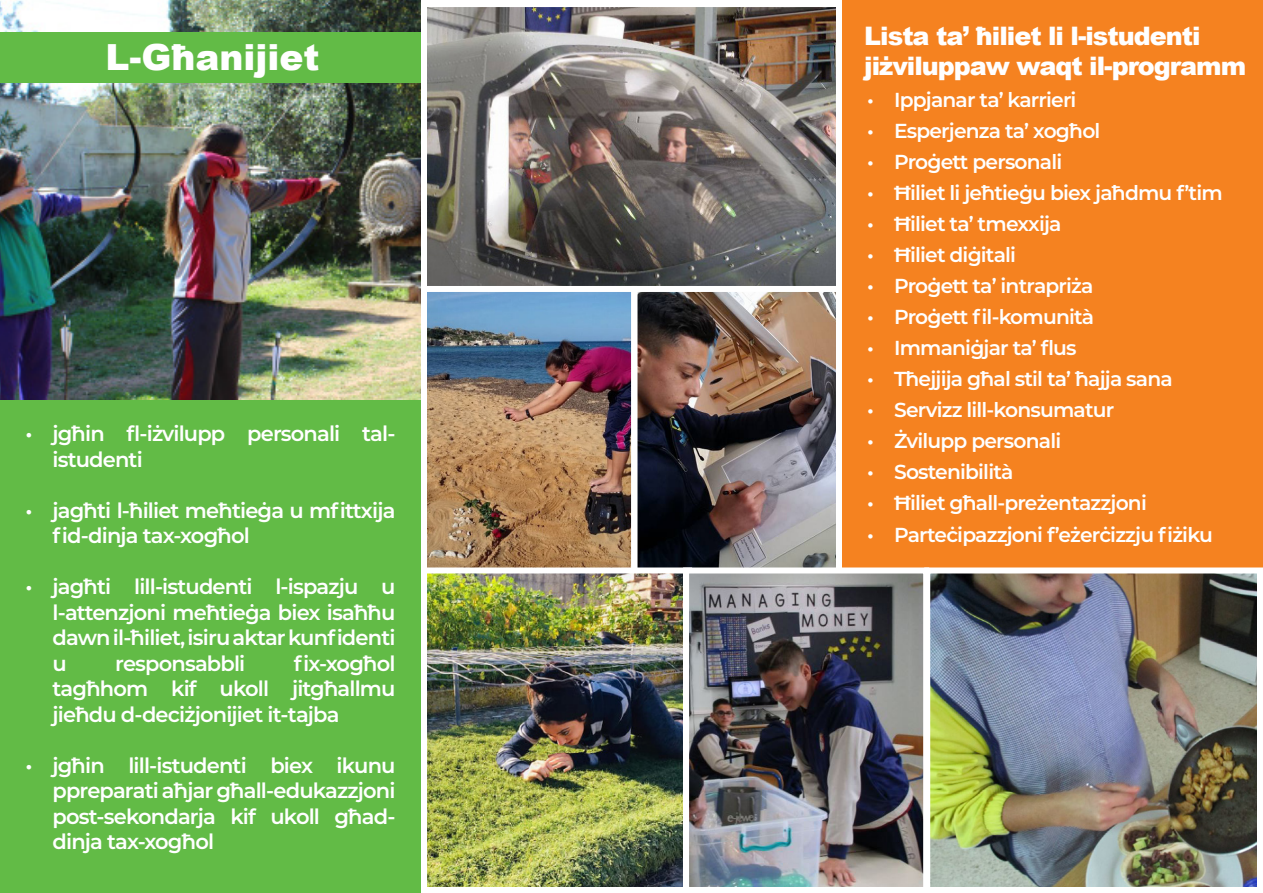
<style>
.page{position:relative;width:1263px;height:893px;background:#fff}
.page>*{position:absolute;margin:0;border:0;box-sizing:border-box;transform-origin:0 0}
.t1{font:900 36px "Arial";color:#fff}
.t2{font:900 25.5px/30.6px "Arial";letter-spacing:-.04em;color:#fff}
.t3{font:600 21px/25.5px "Montserrat";letter-spacing:-.04em;color:#fff;text-align:justify}
.t4{font:600 20.25px "Montserrat";letter-spacing:-.04em;color:#fff}
</style>
<div class="page">
<div style="left:0;top:400px;width:421px;height:493px;background:#62bb46"></div>
<div style="left:842px;top:0;width:421px;height:567px;background:#f58220"></div>
<img style="left:0;top:0;width:421px;height:400px">
<div style="left:0;top:32px;width:421px;height:50px;background:#62bb46"></div>
<img style="left:428px;top:8px;width:407px;height:278px">
<div style="left:421px;top:1px;width:421px;height:298px;border:6px solid #fff"></div>
<img style="left:638px;top:293px;width:197px;height:274px">
<div style="left:631px;top:286px;width:211px;height:289px;border:6px solid #fff"></div>
<img style="left:428px;top:293px;width:202px;height:274px">
<div style="left:421px;top:286px;width:216px;height:290px;border:6px solid #fff"></div>
<img style="left:428px;top:574px;width:254px;height:312px">
<div style="left:421px;top:567px;width:271px;height:326px;border:6px solid #fff"></div>
<img style="left:690px;top:574px;width:232px;height:312px">
<div style="left:683px;top:567px;width:246px;height:326px;border:6px solid #fff"></div>
<img style="left:931px;top:574px;width:325px;height:312px">
<div style="left:924px;top:567px;width:339px;height:326px;border:6px solid #fff"></div>
<h1 class="t1" style="left:106px;top:31px;width:215px">L-Għanijiet</h1>
<p class="t3" style="left:53px;top:420px;width:344px;text-indent:-27px">• jgħin fl-iżvilupp personali tal&shy;istudenti</p>
<p class="t3" style="left:53px;top:497px;width:344px;text-indent:-27px">• jagħti l-ħiliet meħtieġa u mfittxija fid-dinja tax-xogħol</p>
<p class="t3" style="left:53px;top:573px;width:344px;text-indent:-27px">• jagħti lill-istudenti l-ispazju u l-attenzjoni meħtieġa biex isaħħu dawn il-ħiliet, isiru aktar kunfidenti u</p>
<p class="t3" style="left:53px;top:650px;width:344px;text-indent:241px">fix-xogħol tagħhom kif ukoll jitgħallmu jieħdu d-deciżjonijiet it-tajba</p>
<p class="t3" style="left:53px;top:752px;width:344px;text-indent:-27px">• jgħin lill-istudenti biex ikunu ppreparati aħjar għall-edukazzjoni post-sekondarja kif ukoll għad&shy;dinja tax-xogħol</p>
<p class="t3" style="left:115px;top:650px;width:132px">responsabbli</p>
<p class="t2" style="left:864px;top:19px;width:383px">Lista ta’ ħiliet li l-istudenti jiżviluppaw waqt il-programm</p>
<p class="t4" style="left:867px;top:85px;width:211px">• Ippjanar ta’ karrieri</p>
<p class="t4" style="left:867px;top:116px;width:235px">• Esperjenza ta’ xogħol</p>
<p class="t4" style="left:867px;top:147px;width:197px">• Proġett personali</p>
<p class="t4" style="left:867px;top:178px;width:357px">• Ħiliet li jeħtieġu biex jaħdmu f’tim</p>
<p class="t4" style="left:867px;top:209px;width:196px">• Ħiliet ta’ tmexxija</p>
<p class="t4" style="left:867px;top:240px;width:151px">• Ħiliet diġitali</p>
<p class="t4" style="left:867px;top:271px;width:228px">• Proġett ta’ intrapriża</p>
<p class="t4" style="left:867px;top:302px;width:229px">• Proġett fil-komunità</p>
<p class="t4" style="left:867px;top:333px;width:211px">• Immaniġjar ta’ flus</p>
<p class="t4" style="left:867px;top:364px;width:307px">• Tħejjija għal stil ta’ ħajja sana</p>
<p class="t4" style="left:867px;top:395px;width:249px">• Servizz lill-konsumatur</p>
<p class="t4" style="left:867px;top:426px;width:196px">• Żvilupp personali</p>
<p class="t4" style="left:867px;top:457px;width:148px">• Sostenibilità</p>
<p class="t4" style="left:867px;top:488px;width:281px">• Ħiliet għall-preżentazzjoni</p>
<p class="t4" style="left:867px;top:521px;width:347px">• Parteċipazzjoni f’eżerċizzju fiżiku</p>
</div>
